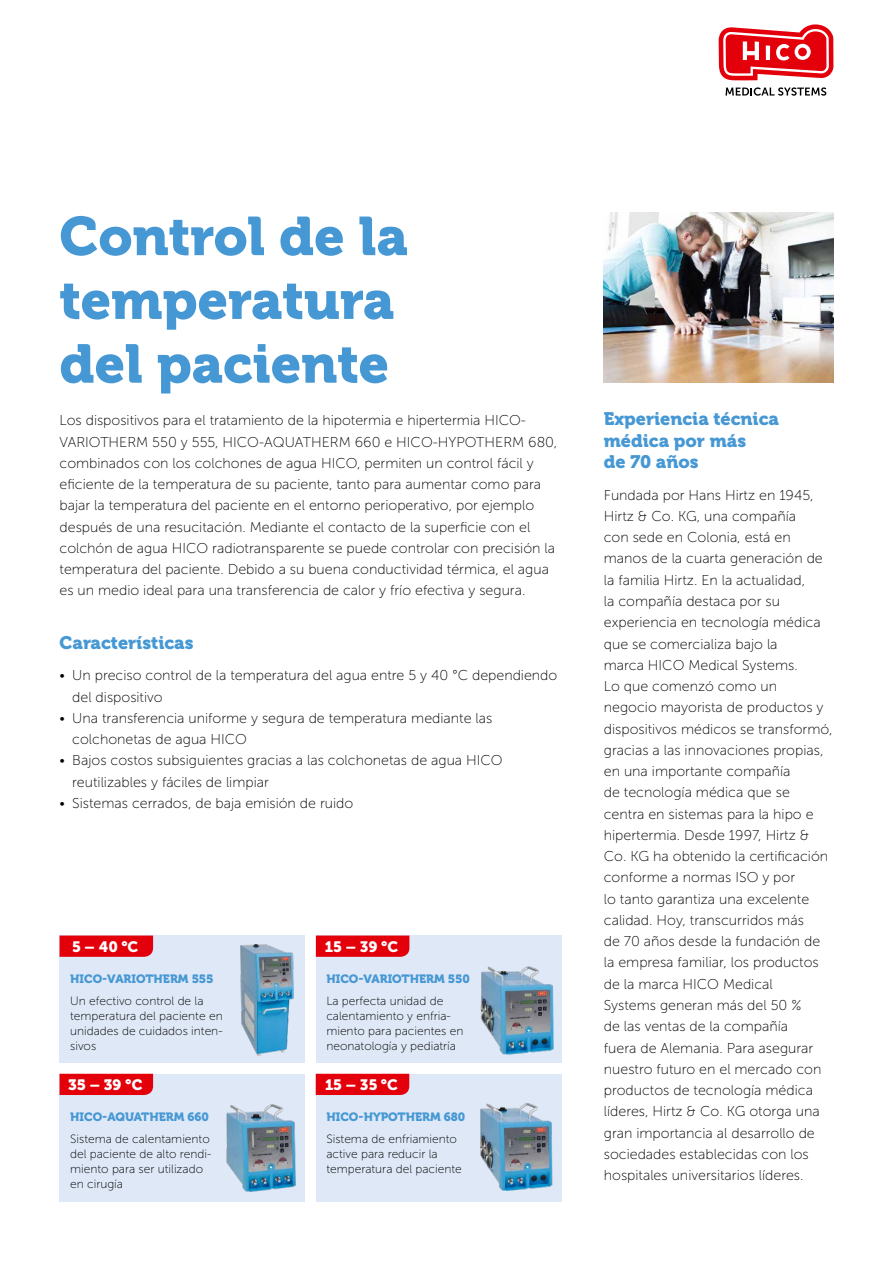
<style>
.page{position:relative;width:893px;height:1263px;background:#fff}
.page>*{position:absolute;margin:0;border:0;box-sizing:border-box;transform-origin:0 0}
.t1{font:54px/63.8px "Museo 900";color:#4698d4}
.t2{font:18px/21.3px "Museo 900";color:#4698d4}
.t3{font:15px "Museo Sans 900";color:#fff}
.t4{font:15px "Museo 900";color:#fff}
.t5{font:14.25px/21.3px "Museo Sans 100";color:#000}
.t6{font:12px/15px "Museo Sans 100";color:#000}
.t7{font:12px "Museo 900";color:#4698d4}
</style>
<div class="page">
<img style="left:604px;top:213px;width:229px;height:170px">
<div style="left:316px;top:1074px;width:245px;height:127px;background:#dee8f7"></div>
<div style="left:60px;top:1074px;width:245px;height:127px;background:#dee8f7"></div>
<div style="left:316px;top:935px;width:245px;height:128px;background:#dee8f7"></div>
<div style="left:60px;top:935px;width:245px;height:128px;background:#dee8f7"></div>
<img style="left:240px;top:944px;width:54px;height:111px">
<img style="left:480px;top:966px;width:73px;height:88px">
<div style="left:60px;top:1074px;width:93px;height:21px;background:#e3000b"></div>
<div style="left:316px;top:1074px;width:93px;height:21px;background:#e3000b"></div>
<svg style="left:60px;top:935px;width:93px;height:22px;background:#e20914"></svg>
<svg style="left:316px;top:935px;width:93px;height:22px;background:#e20914"></svg>
<img style="left:480px;top:1103px;width:73px;height:88px">
<img style="left:226px;top:1104px;width:70px;height:88px">
<svg style="left:719px;top:24px;width:114px;height:56px"></svg>
<svg style="left:725px;top:87px;width:101px;height:9px"></svg>
<h1 class="t1" style="left:60px;top:205px;width:350px">Control de la temperatura del paciente</h1>
<p class="t5" style="left:60px;top:410px;width:499px">Los dispositivos para el tratamiento de la hipotermia e hipertermia HICO-VARIOTHERM 550 y 555, HICO-AQUATHERM 660 e HICO-HYPOTHERM 680, combinados con los colchones de agua HICO, permiten un control fácil y eficiente de la temperatura de su paciente, tanto para aumentar como para bajar la temperatura del paciente en el entorno perioperativo, por ejemplo después de una resucitación. Mediante el contacto de la superficie con el colchón de agua HICO radiotransparente se puede controlar con precisión la temperatura del paciente. Debido a su buena conductividad térmica, el agua es un medio ideal para una transferencia de calor y frío efectiva y segura.</p>
<p class="t2" style="left:604px;top:408px;width:177px">Experiencia técnica médica por más<br>de 70 años</p>
<p class="t5" style="left:604px;top:484px;width:230px">Fundada por Hans Hirtz en 1945,<br>Hirtz &amp; Co. KG, una compañía<br>con sede en Colonia, está en manos de la cuarta generación de la familia Hirtz. En la actualidad,<br>la compañía destaca por su experiencia en tecnología médica que se comercializa bajo la<br>marca HICO Medical Systems.<br>Lo que comenzó como un negocio mayorista de productos y dispositivos médicos se transformó, gracias a las innovaciones propias, en una importante compañía<br>de tecnología médica que se centra en sistemas para la hipo e hipertermia. Desde 1997, Hirtz &amp;<br>Co. KG ha obtenido la certificación conforme a normas ISO y por<br>lo tanto garantiza una excelente calidad. Hoy, transcurridos más<br>de 70 años desde la fundación de la empresa familiar, los productos de la marca HICO Medical<br>Systems generan más del 50 %<br>de las ventas de la compañía<br>fuera de Alemania. Para asegurar nuestro futuro en el mercado con productos de tecnología médica líderes, Hirtz &amp; Co. KG otorga una gran importancia al desarrollo de sociedades establecidas con los hospitales universitarios líderes.</p>
<p class="t2" style="left:60px;top:632px;width:136px">Características</p>
<p class="t5" style="left:72px;top:665px;width:487px;text-indent:-13px">• Un preciso control de la temperatura del agua entre 5 y 40 °C dependiendo del dispositivo</p>
<p class="t5" style="left:72px;top:707px;width:422px;text-indent:-13px">• Una transferencia uniforme y segura de temperatura mediante las colchonetas de agua HICO</p>
<p class="t5" style="left:72px;top:750px;width:432px;text-indent:-13px">• Bajos costos subsiguientes gracias a las colchonetas de agua HICO reutilizables y fáciles de limpiar</p>
<p class="t5" style="left:60px;top:793px;width:295px">• Sistemas cerrados, de baja emisión de ruido</p>
<p class="t3" style="left:72px;top:938px;width:68px">5 – 40 °C</p>
<p class="t3" style="left:325px;top:938px;width:75px">15 – 39 °C</p>
<p class="t7" style="left:70px;top:972px;width:145px">HICO-VARIOTHERM 555</p>
<p class="t6" style="left:70px;top:994px;width:154px">Un efectivo control de la temperatura del paciente en unidades de cuidados inten&shy;sivos</p>
<p class="t4" style="left:68px;top:1076px;width:76px">35 – 39 °C</p>
<p class="t3" style="left:325px;top:1076px;width:74px">15 – 35 °C</p>
<p class="t7" style="left:326px;top:972px;width:145px">HICO-VARIOTHERM 550</p>
<p class="t6" style="left:326px;top:994px;width:139px">La perfecta unidad de calentamiento y enfria&shy;miento para pacientes en neonatología y pediatría</p>
<p class="t7" style="left:70px;top:1110px;width:140px">HICO-AQUATHERM 660</p>
<p class="t6" style="left:70px;top:1132px;width:143px">Sistema de calentamiento del paciente de alto rendi&shy;miento para ser utilizado en cirugía</p>
<p class="t7" style="left:326px;top:1110px;width:140px">HICO-HYPOTHERM 680</p>
<p class="t6" style="left:326px;top:1132px;width:137px">Sistema de enfriamiento active para reducir la temperatura del paciente</p>
</div>
